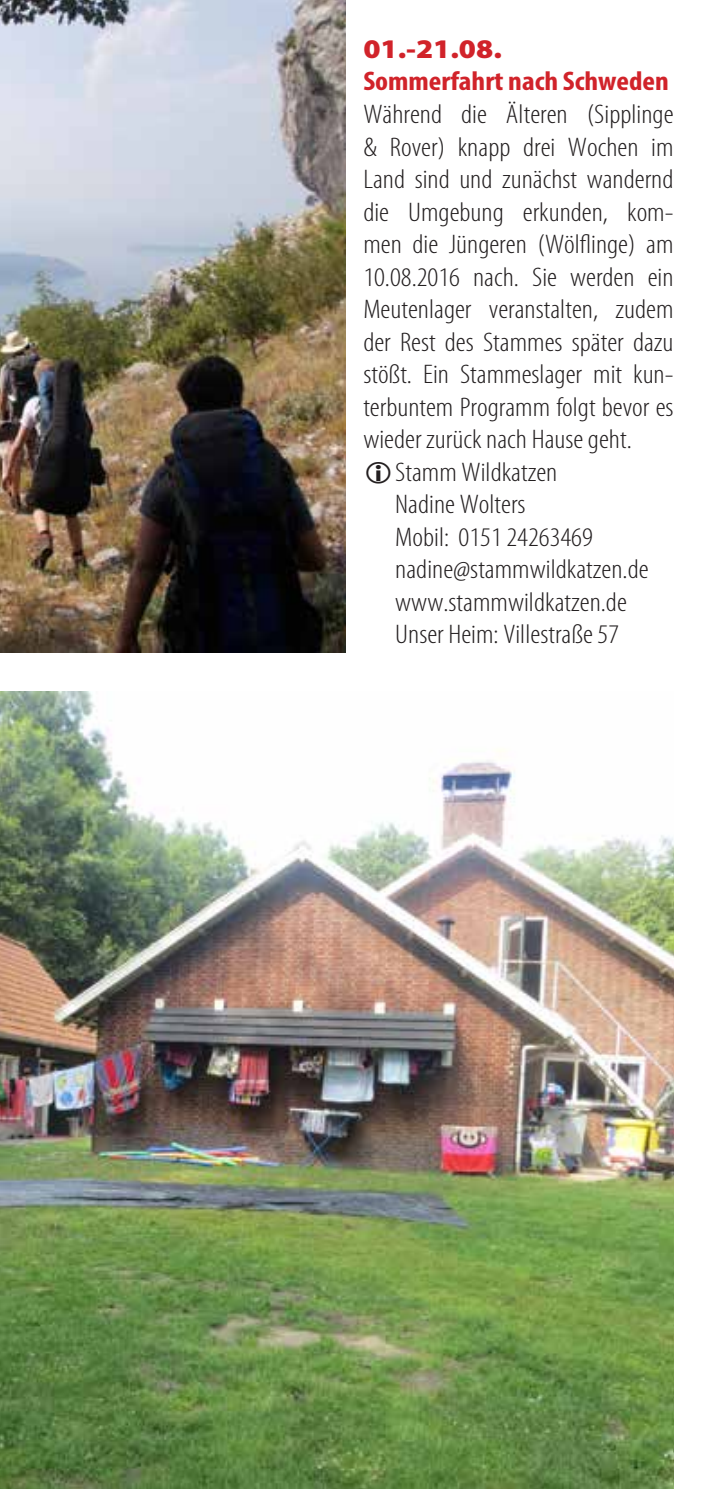
<style>
.page{position:relative;width:709px;height:1489px;background:#fff}
.page>*{position:absolute;margin:0;border:0;box-sizing:border-box;transform-origin:0 0}
.t1{font:300 condensed 27px "Myriad Pro";color:#231f20;scale:1.11 1}
.t2{font:700 condensed 27px "Myriad Pro";color:#d1232a;scale:1.11 1}
.t3{font:900 27px "Myriad Pro";color:#d1232a;scale:1.11 1}
</style>
<div class="page">
<img style="left:0;top:691px;width:673px;height:797px">
<img style="left:0;top:0;width:345px;height:652px">
<p class="t3" style="left:363px;top:33px;width:126px">01.-21.08.</p>
<p class="t2" style="left:363px;top:65px;width:277px">Sommerfahrt nach Schweden</p>
<p class="t1" style="left:363px;top:98px;width:281px">Während die Älteren (Sipplinge</p>
<p class="t1" style="left:363px;top:131px;width:281px">&amp; Rover) knapp drei Wochen im</p>
<p class="t1" style="left:363px;top:163px;width:281px">Land sind und zunächst wandernd</p>
<p class="t1" style="left:363px;top:196px;width:281px">die Umgebung erkunden, kom-</p>
<p class="t1" style="left:363px;top:228px;width:281px">men die Jüngeren (Wölflinge) am</p>
<p class="t1" style="left:363px;top:261px;width:281px">10.08.2016 nach. Sie werden ein</p>
<p class="t1" style="left:363px;top:293px;width:281px">Meutenlager veranstalten, zudem</p>
<p class="t1" style="left:363px;top:326px;width:281px">der Rest des Stammes später dazu</p>
<p class="t1" style="left:363px;top:358px;width:281px">stößt. Ein Stammeslager mit kun-</p>
<p class="t1" style="left:363px;top:391px;width:281px">terbuntem Programm folgt bevor es</p>
<p class="t1" style="left:363px;top:423px;width:243px">wieder zurück nach Hause geht.</p>
<p class="t1" style="left:395px;top:456px;width:148px">Stamm Wildkatzen</p>
<p class="t1" style="left:395px;top:488px;width:119px">Nadine Wolters</p>
<p class="t1" style="left:395px;top:521px;width:180px">Mobil: 0151 24263469</p>
<p class="t1" style="left:395px;top:553px;width:230px">nadine@stammwildkatzen.de</p>
<p class="t1" style="left:395px;top:586px;width:210px">www.stammwildkatzen.de</p>
<p class="t1" style="left:395px;top:618px;width:203px">Unser Heim: Villestraße 57</p>
</div>
